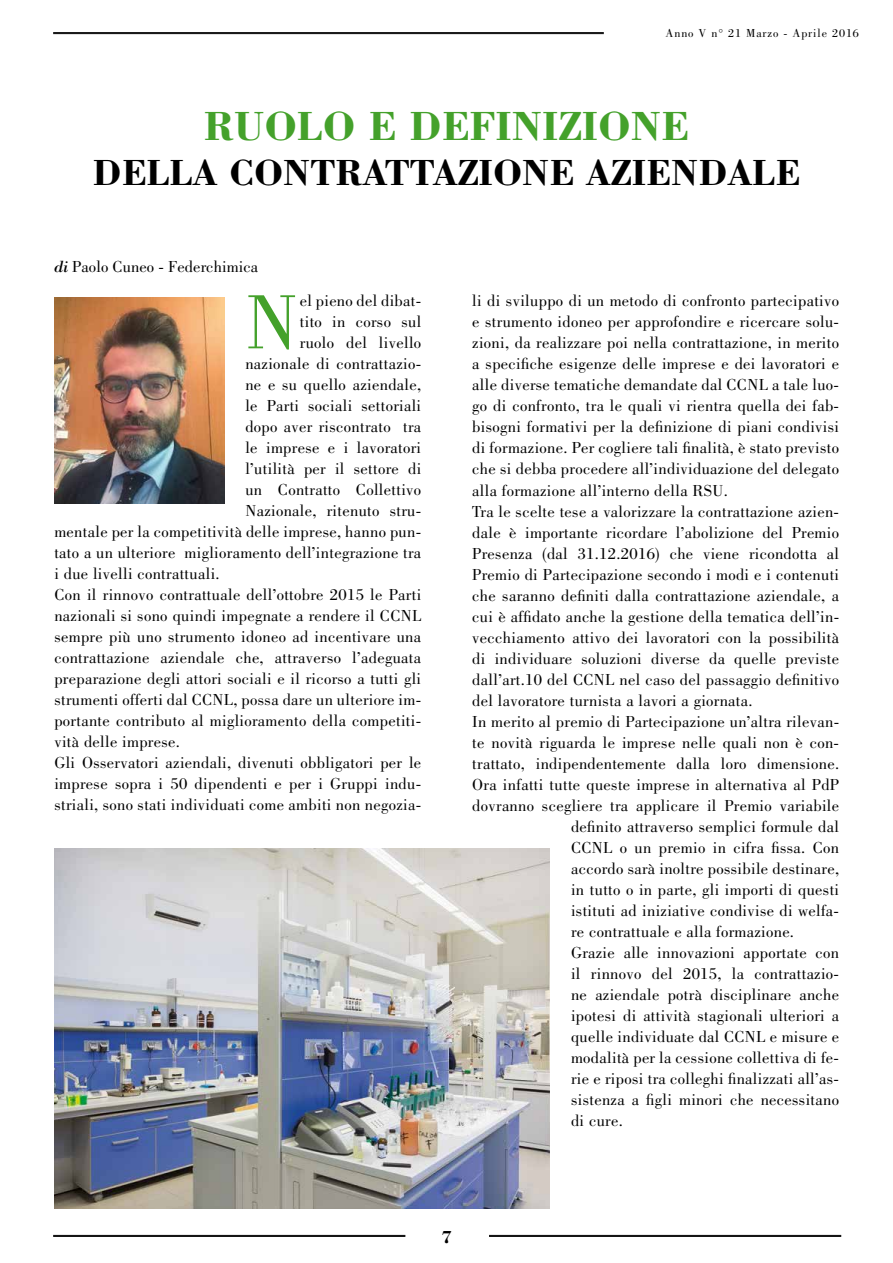
<style>
.page{position:relative;width:893px;height:1263px;background:#fff}
.page>*{position:absolute;margin:0;border:0;box-sizing:border-box;transform-origin:0 0}
.t1{font:79.35px "Bodoni";color:#44a12b}
.t2{font:700 42px "Bodoni";color:#44a12b}
.t3{font:700 37.5px "Bodoni";color:#000}
.t4{font:700 18px "Bodoni";color:#000}
.t5{font:16.5px "Bodoni";letter-spacing:.02em;color:#000}
.t6{font:12px "Bodoni";letter-spacing:.08em;color:#000}
.s1{font-style:italic}
</style>
<div class="page">
<hr style="left:53px;top:33px;width:551px;height:1px;background:#000">
<hr style="left:53px;top:32px;width:551px;height:1px;background:#000">
<hr style="left:53px;top:1236px;width:352px;height:1px;background:#000">
<hr style="left:53px;top:1235px;width:352px;height:1px;background:#000">
<hr style="left:489px;top:1236px;width:352px;height:1px;background:#000">
<hr style="left:489px;top:1235px;width:352px;height:1px;background:#000">
<img style="left:54px;top:848px;width:496px;height:361px">
<img style="left:54px;top:297px;width:170px;height:207px">
<p class="t6" style="left:665px;top:26px;width:195px">Anno V n° 21 Marzo - Aprile 2016</p>
<h2 class="t2" style="left:204px;top:99px;width:61px">RUOLO</h2>
<h2 class="t2" style="left:368px;top:99px;width:67px">E DEFINIZIONE</h2>
<h3 class="t3" style="left:93px;top:149px;width:26px">DELLA</h3>
<h3 class="t3" style="left:229px;top:149px;width:26px">CONTRATTAZIONE</h3>
<h3 class="t3" style="left:586px;top:149px;width:25px">AZIENDALE</h3>
<p class="t5" style="left:54px;top:258px;width:205px"><span class="s1">di</span> Paolo Cuneo - Federchimica</p>
<h1 class="t1" style="left:245px;top:278px;width:54px">N</h1>
<p class="t5" style="left:300px;top:292px;width:123px">el pieno del dibat-</p>
<p class="t5" style="left:300px;top:313px;width:123px">tito in corso sul</p>
<p class="t5" style="left:300px;top:334px;width:123px">ruolo del livello</p>
<p class="t5" style="left:245px;top:355px;width:177px">nazionale di contrattazio-</p>
<p class="t5" style="left:245px;top:376px;width:177px">ne e su quello aziendale,</p>
<p class="t5" style="left:245px;top:397px;width:177px">le Parti sociali settoriali</p>
<p class="t5" style="left:245px;top:418px;width:177px">dopo aver riscontrato tra</p>
<p class="t5" style="left:245px;top:439px;width:177px">le imprese e i lavoratori</p>
<p class="t5" style="left:245px;top:460px;width:177px">l’utilità per il settore di</p>
<p class="t5" style="left:245px;top:481px;width:177px">un Contratto Collettivo</p>
<p class="t5" style="left:245px;top:502px;width:177px">Nazionale, ritenuto stru-</p>
<p class="t5" style="left:54px;top:523px;width:368px">mentale per la competitività delle imprese, hanno pun-</p>
<p class="t5" style="left:54px;top:544px;width:368px">tato a un ulteriore miglioramento dell’integrazione tra</p>
<p class="t5" style="left:54px;top:565px;width:167px">i due livelli contrattuali.</p>
<p class="t5" style="left:54px;top:586px;width:368px">Con il rinnovo contrattuale dell’ottobre 2015 le Parti</p>
<p class="t5" style="left:54px;top:607px;width:368px">nazionali si sono quindi impegnate a rendere il CCNL</p>
<p class="t5" style="left:54px;top:628px;width:368px">sempre più uno strumento idoneo ad incentivare una</p>
<p class="t5" style="left:54px;top:649px;width:368px">contrattazione aziendale che, attraverso l’adeguata</p>
<p class="t5" style="left:54px;top:670px;width:368px">preparazione degli attori sociali e il ricorso a tutti gli</p>
<p class="t5" style="left:54px;top:691px;width:368px">strumenti offerti dal CCNL, possa dare un ulteriore im-</p>
<p class="t5" style="left:54px;top:712px;width:368px">portante contributo al miglioramento della competiti-</p>
<p class="t5" style="left:54px;top:733px;width:127px">vità delle imprese.</p>
<p class="t5" style="left:54px;top:754px;width:368px">Gli Osservatori aziendali, divenuti obbligatori per le</p>
<p class="t5" style="left:54px;top:775px;width:368px">imprese sopra i 50 dipendenti e per i Gruppi indu-</p>
<p class="t5" style="left:54px;top:796px;width:368px">striali, sono stati individuati come ambiti non negozia-</p>
<p class="t5" style="left:472px;top:292px;width:368px">li di sviluppo di un metodo di confronto partecipativo</p>
<p class="t5" style="left:472px;top:313px;width:368px">e strumento idoneo per approfondire e ricercare solu-</p>
<p class="t5" style="left:472px;top:334px;width:368px">zioni, da realizzare poi nella contrattazione, in merito</p>
<p class="t5" style="left:472px;top:355px;width:368px">a specifiche esigenze delle imprese e dei lavoratori e</p>
<p class="t5" style="left:472px;top:376px;width:368px">alle diverse tematiche demandate dal CCNL a tale luo-</p>
<p class="t5" style="left:472px;top:397px;width:368px">go di confronto, tra le quali vi rientra quella dei fab-</p>
<p class="t5" style="left:472px;top:418px;width:368px">bisogni formativi per la definizione di piani condivisi</p>
<p class="t5" style="left:472px;top:439px;width:368px">di formazione. Per cogliere tali finalità, è stato previsto</p>
<p class="t5" style="left:472px;top:460px;width:368px">che si debba procedere all’individuazione del delegato</p>
<p class="t5" style="left:472px;top:481px;width:257px">alla formazione all’interno della RSU.</p>
<p class="t5" style="left:472px;top:502px;width:368px">Tra le scelte tese a valorizzare la contrattazione azien-</p>
<p class="t5" style="left:472px;top:523px;width:368px">dale è importante ricordare l’abolizione del Premio</p>
<p class="t5" style="left:472px;top:544px;width:368px">Presenza (dal 31.12.2016) che viene ricondotta al</p>
<p class="t5" style="left:472px;top:565px;width:368px">Premio di Partecipazione secondo i modi e i contenuti</p>
<p class="t5" style="left:472px;top:586px;width:368px">che saranno definiti dalla contrattazione aziendale, a</p>
<p class="t5" style="left:472px;top:607px;width:368px">cui è affidato anche la gestione della tematica dell’in-</p>
<p class="t5" style="left:472px;top:628px;width:368px">vecchiamento attivo dei lavoratori con la possibilità</p>
<p class="t5" style="left:472px;top:649px;width:368px">di individuare soluzioni diverse da quelle previste</p>
<p class="t5" style="left:472px;top:670px;width:368px">dall’art.10 del CCNL nel caso del passaggio definitivo</p>
<p class="t5" style="left:472px;top:691px;width:282px">del lavoratore turnista a lavori a giornata.</p>
<p class="t5" style="left:472px;top:712px;width:368px">In merito al premio di Partecipazione un’altra rilevan-</p>
<p class="t5" style="left:472px;top:733px;width:368px">te novità riguarda le imprese nelle quali non è con-</p>
<p class="t5" style="left:472px;top:754px;width:368px">trattato, indipendentemente dalla loro dimensione.</p>
<p class="t5" style="left:472px;top:775px;width:368px">Ora infatti tutte queste imprese in alternativa al PdP</p>
<p class="t5" style="left:472px;top:796px;width:368px">dovranno scegliere tra applicare il Premio variabile</p>
<p class="t5" style="left:571px;top:817px;width:270px">definito attraverso semplici formule dal</p>
<p class="t5" style="left:571px;top:838px;width:269px">CCNL o un premio in cifra fissa. Con</p>
<p class="t5" style="left:571px;top:859px;width:270px">accordo sarà inoltre possibile destinare,</p>
<p class="t5" style="left:571px;top:880px;width:270px">in tutto o in parte, gli importi di questi</p>
<p class="t5" style="left:571px;top:901px;width:270px">istituti ad iniziative condivise di welfa-</p>
<p class="t5" style="left:571px;top:922px;width:225px">re contrattuale e alla formazione.</p>
<p class="t5" style="left:571px;top:943px;width:270px">Grazie alle innovazioni apportate con</p>
<p class="t5" style="left:571px;top:964px;width:270px">il rinnovo del 2015, la contrattazio-</p>
<p class="t5" style="left:571px;top:985px;width:270px">ne aziendale potrà disciplinare anche</p>
<p class="t5" style="left:571px;top:1006px;width:270px">ipotesi di attività stagionali ulteriori a</p>
<p class="t5" style="left:571px;top:1027px;width:270px">quelle individuate dal CCNL e misure e</p>
<p class="t5" style="left:571px;top:1048px;width:269px">modalità per la cessione collettiva di fe-</p>
<p class="t5" style="left:571px;top:1069px;width:270px">rie e riposi tra colleghi finalizzati all’as-</p>
<p class="t5" style="left:571px;top:1090px;width:270px">sistenza a figli minori che necessitano</p>
<p class="t5" style="left:571px;top:1111px;width:53px">di cure.</p>
<p class="t4" style="left:441px;top:1226px;width:12px">7</p>
</div>
